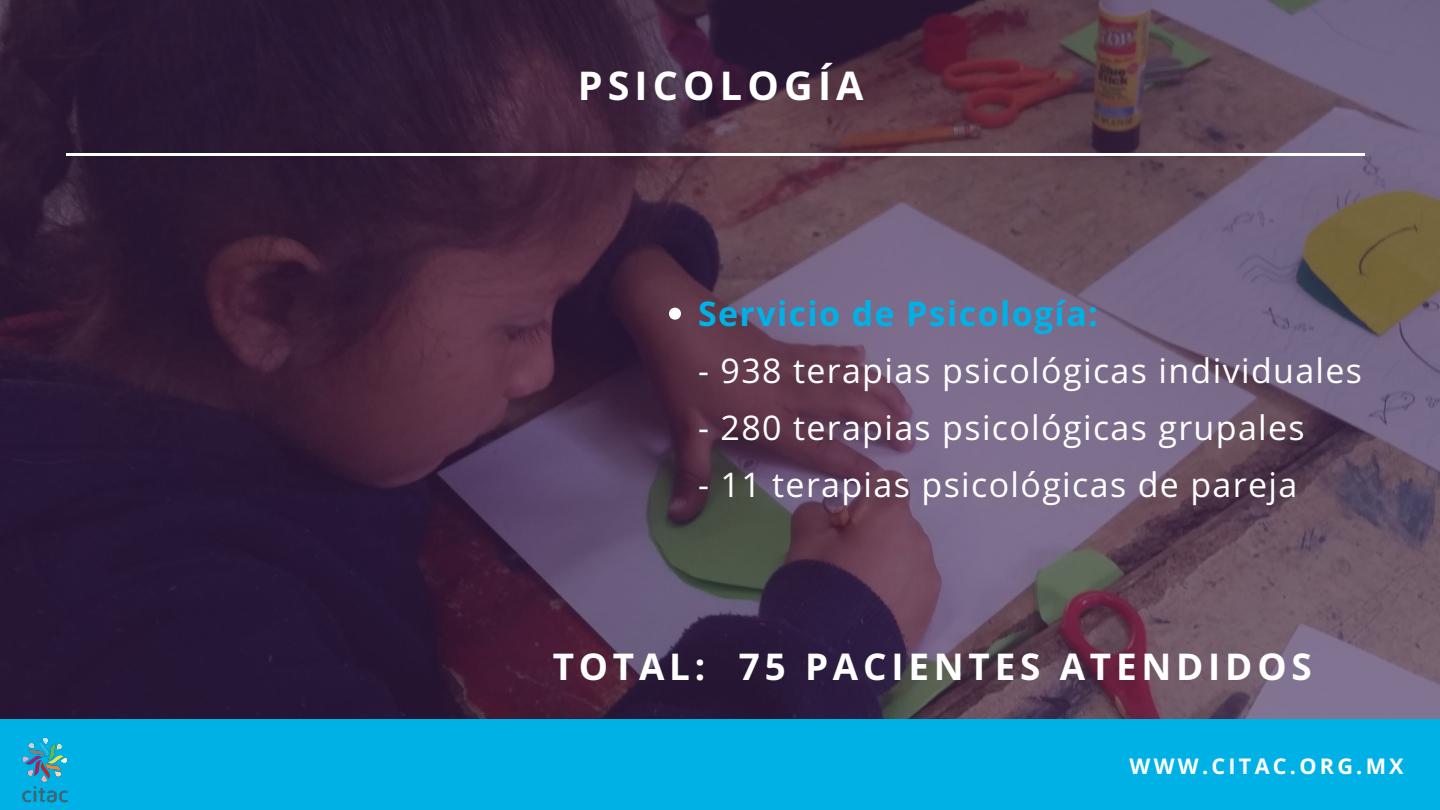
<style>
.page{position:relative;width:1440px;height:810px;background:#fff}
.page>*{position:absolute;margin:0;border:0;box-sizing:border-box;transform-origin:0 0}
.t1{font:700 39.6px "Open Sans";letter-spacing:.13em;color:#fff}
.t2{font:700 36.9px "Open Sans";letter-spacing:.13em;color:#fff}
.t3{font:34px "Open Sans";letter-spacing:.04em;color:#fff}
.t4{font:700 34px "Open Sans";letter-spacing:.04em;color:#00b1e6}
.t5{font:700 21.6px "Open Sans";letter-spacing:.15em;color:#fff}
</style>
<div class="page">
<div style="left:0;top:0;width:1440px;height:800px;background:#3f2252;opacity:.58"></div>
<hr style="left:66px;top:153px;width:1299px;height:3px;background:#fff">
<div style="left:0;top:719px;width:1440px;height:91px;background:#00b1e6"></div>
<svg style="left:669px;top:308px;width:12px;height:12px"></svg>
<img style="left:22px;top:737px;width:46px;height:66px">
<p class="t1" style="left:578px;top:58px;width:287px">PSICOLOGÍA</p>
<p class="t4" style="left:698px;top:289px;width:401px">Servicio de Psicología:</p>
<p class="t3" style="left:698px;top:346px;width:665px">- 938 terapias psicológicas individuales</p>
<p class="t3" style="left:698px;top:403px;width:608px">- 280 terapias psicológicas grupales</p>
<p class="t3" style="left:698px;top:460px;width:601px">- 11 terapias psicológicas de pareja</p>
<p class="t2" style="left:553px;top:641px;width:761px">TOTAL: 75 PACIENTES ATENDIDOS</p>
<p class="t5" style="left:1130px;top:751px;width:276px">WWW.CITAC.ORG.MX</p>
</div>
